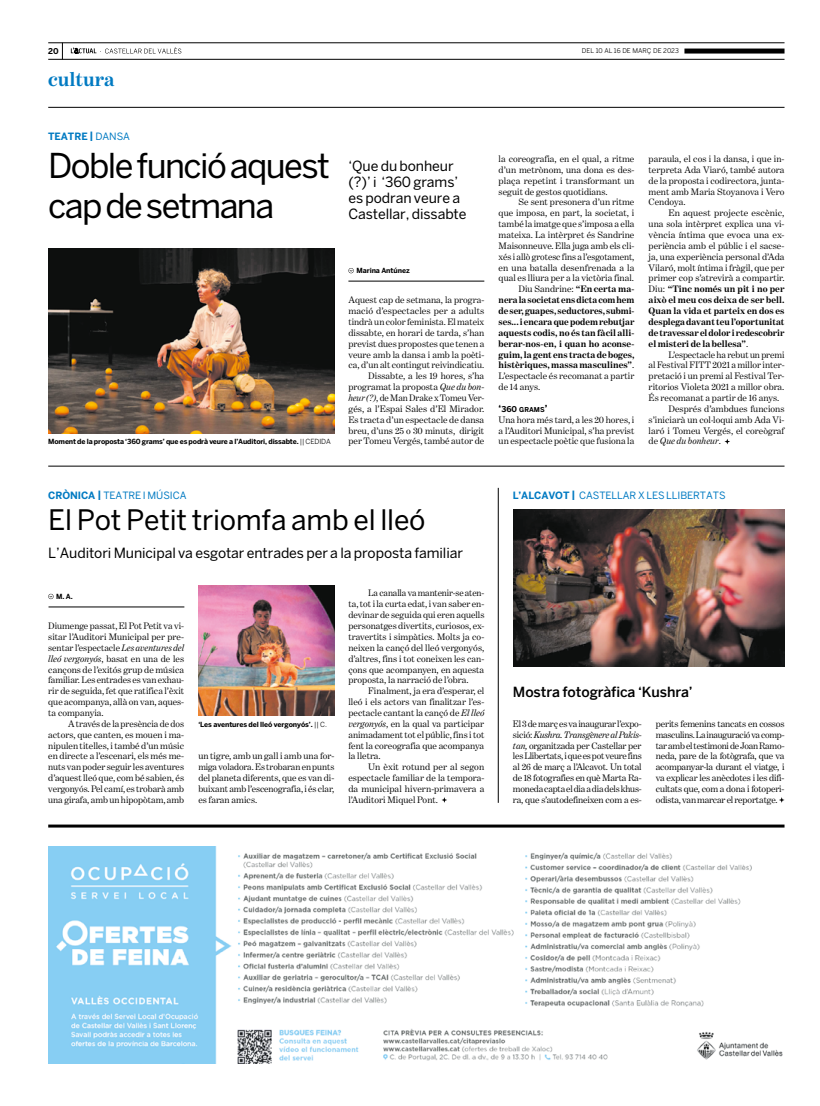
<style>
.page{position:relative;width:820px;height:1106px;background:#fff}
.page>*{position:absolute;margin:0;border:0;box-sizing:border-box;transform-origin:0 0}
.t1{font:34px/40px "Benton Sans";letter-spacing:-.045em;color:#000}
.t2{font:28px "Benton Sans";letter-spacing:-.005em;color:#000}
.t3{font:700 20px "Benton Modern One";letter-spacing:-.005em;color:#007ac2}
.t4{font:14px/16px "Benton Sans";letter-spacing:-.005em;color:#000}
.t5{font:500 14px "Benton Sans";letter-spacing:-.01em;color:#000}
.t6{font:10px "Benton Sans";letter-spacing:-.005em;color:#007ac2}
.t7{font:700 10px "Benton Sans";letter-spacing:-.01em;color:#007ac2}
.t8{font:9.5px/10.9px "Benton Modern One";letter-spacing:.005em;color:#000;text-align:justify}
.t9{font:700 9.5px "Benton Modern One";letter-spacing:.005em;color:#000}
.t10{font:italic 9.5px "Benton Modern One";letter-spacing:.005em;color:#000}
.t11{font:700 8px "Benton Sans";color:#000}
.t12{font:700 7px "Benton Sans";letter-spacing:-.02em;color:#000}
.t13{font:700 6.7px "Benton Sans";letter-spacing:.005em;color:#000}
.t14{font:6.5px "Benton Sans";letter-spacing:.005em;color:#000}
.s1{font-weight:400}
.s2{font-weight:700}
.s3{font-size:9.6px}
.s4{font-size:8px}
.s5{font-style:italic}
.s6{font-style:normal}
</style>
<div class="page">
<svg style="left:62px;top:44px;width:1px;height:15px"></svg>
<hr style="left:48px;top:107px;width:736px;height:1px;background:#000">
<hr style="left:48px;top:43px;width:736px;height:1px;background:#000">
<hr style="left:48px;top:59px;width:736px;height:1px;background:#000">
<div style="left:684px;top:49px;width:100px;height:5px;background:#000"></div>
<svg style="left:71px;top:47px;width:110px;height:7px"></svg>
<img style="left:48px;top:846px;width:735px;height:217px">
<hr style="left:48px;top:824px;width:736px;height:3px;background:#000">
<svg style="left:348px;top:268px;width:5px;height:5px"></svg>
<hr style="left:348px;top:281px;width:136px;height:1px;background:#000">
<img style="left:48px;top:249px;width:286px;height:184px">
<svg style="left:724px;top:439px;width:5px;height:5px"></svg>
<img style="left:198px;top:585px;width:136px;height:131px">
<svg style="left:442px;top:797px;width:5px;height:5px"></svg>
<svg style="left:48px;top:594px;width:6px;height:5px"></svg>
<hr style="left:48px;top:606px;width:136px;height:1px;background:#000">
<hr style="left:48px;top:466px;width:736px;height:1px;background:#000">
<hr style="left:498px;top:488px;width:1px;height:314px;background:#000">
<svg style="left:779px;top:797px;width:5px;height:5px"></svg>
<img style="left:513px;top:509px;width:271px;height:157px">
<p class="t11" style="left:48px;top:46px;width:12px">20</p>
<p class="t14" style="left:581px;top:47px;width:98px">DEL 10 AL 16 DE MARÇ DE 2023</p>
<h3 class="t3" style="left:48px;top:68px;width:68px">cultura</h3>
<p class="t7" style="left:48px;top:131px;width:83px">TEATRE | <span class="s1">DANSA</span></p>
<h1 class="t1" style="left:48px;top:145px;width:283px">Doble funció aquest cap de setmana</h1>
<h3 class="t4" style="left:348px;top:158px;width:120px">‘Que du bonheur (?)’ i ‘360 grams’ es podran veure a<br>Castellar, dissabte</h3>
<p class="t8" style="left:498px;top:153px;width:137px">la coreografia, en el qual, a ritme d’un metrònom, una dona es des&shy;plaça repetint i transformant un seguit de gestos quotidians.</p>
<p class="t8" style="left:518px;top:197px;width:117px">Se sent presonera d’un ritme</p>
<p class="t8" style="left:498px;top:208px;width:137px">que imposa, en part, la societat, i</p>
<p class="t8" style="left:498px;top:218px;width:137px">també la imatge que s’imposa a ella</p>
<p class="t8" style="left:498px;top:229px;width:137px">mateixa. La intèrpret és Sandrine</p>
<p class="t8" style="left:498px;top:240px;width:137px">Maisonneuve. Ella juga amb els cli-</p>
<p class="t8" style="left:498px;top:251px;width:137px">xés i allò grotesc fins a l’esgotament,</p>
<p class="t8" style="left:498px;top:262px;width:137px">en una batalla desenfrenada a la</p>
<p class="t8" style="left:498px;top:273px;width:137px">qual es lliura per a la victòria final.</p>
<p class="t8" style="left:518px;top:284px;width:117px">Diu Sandrine: <span class="s2">“En certa ma-</span></p>
<p class="t9" style="left:498px;top:294px;width:137px">nera la societat ens dicta com hem</p>
<p class="t9" style="left:498px;top:305px;width:137px">de ser, guapes, seductores, submi-</p>
<p class="t9" style="left:498px;top:316px;width:137px">ses... i encara que podem rebutjar</p>
<p class="t9" style="left:498px;top:327px;width:137px">aquests codis, no és tan fàcil alli-</p>
<p class="t9" style="left:498px;top:338px;width:137px">berar-nos-en, i quan ho aconse-</p>
<p class="t9" style="left:498px;top:349px;width:137px">guim, la gent ens tracta de boges,</p>
<p class="t9" style="left:498px;top:360px;width:137px">histèriques, massa masculines”<span class="s1">.</span></p>
<p class="t8" style="left:498px;top:370px;width:137px">L’espectacle és recomanat a partir</p>
<p class="t8" style="left:498px;top:381px;width:43px">de 14 anys.</p>
<p class="t13" style="left:498px;top:405px;width:50px"><span class="s3">‘</span><span class="s4">360</span> GRAMS<span class="s3">’</span></p>
<p class="t8" style="left:498px;top:414px;width:137px">Una hora més tard, a les 20 hores, i a l’Auditori Municipal, s’ha previst</p>
<p class="t12" style="left:356px;top:266px;width:55px">Marina Antúnez</p>
<p class="t8" style="left:348px;top:294px;width:137px;text-align:right">Aquest cap de setmana, la progra&shy;mació d’espectacles per a adults tindrà un color feminista. El mateix dissabte, en horari de tarda, s’han previst dues propostes que tenen a veure amb la dansa i amb la poèti&shy;ca, d’un alt contingut reivindicatiu.<br>Dissabte, a les 19 hores, s’ha programat la proposta <span class="s5">Que du bon&shy;heur (?)</span>, de Man Drake x Tomeu Ver&shy;gés, a l’Espai Sales d’El Mirador.<br>Es tracta d’un espectacle de dansa breu, d’uns 25 o 30 minuts, dirigit per Tomeu Vergés, també autor de</p>
<p class="t12" style="left:48px;top:437px;width:284px">Moment de la proposta ‘360 grams’ que es podrà veure a l’Auditori, dissabte. <span class="s1">|| CEDIDA</span></p>
<p class="t8" style="left:498px;top:436px;width:137px">un espectacle poètic que fusiona la</p>
<p class="t8" style="left:648px;top:153px;width:137px">paraula, el cos i la dansa, i que in&shy;terpreta Ada Viaró, també autora de la proposta i codirectora, junta&shy;ment amb Maria Stoyanova i Vero Cendoya.</p>
<p class="t8" style="left:648px;top:208px;width:137px;text-indent:20px">En aquest projecte escènic, una sola intèrpret explica una vi&shy;vència íntima que evoca una ex&shy;periència amb el públic i el sacse&shy;ja, una experiència personal d’Ada Vilaró, molt íntima i fràgil, que per primer cop s’atrevirà a compartir.<br>Diu: <span class="s2">“Tinc només un pit i no per això el meu cos deixa de ser bell.<br>Quan la vida et parteix en dos es desplega davant teu l’oportunitat de travessar el dolor i redescobrir el misteri de la bellesa”</span>.</p>
<p class="t8" style="left:668px;top:349px;width:117px">L’espectacle ha rebut un premi</p>
<p class="t8" style="left:648px;top:360px;width:137px">al Festival FITT 2021 a millor inter-</p>
<p class="t8" style="left:648px;top:370px;width:137px">pretació i un premi al Festival Ter-</p>
<p class="t8" style="left:648px;top:381px;width:137px">ritorios Violeta 2021 a millor obra.</p>
<p class="t8" style="left:648px;top:392px;width:132px">És recomanat a partir de 16 anys.</p>
<p class="t8" style="left:668px;top:403px;width:117px">Després d’ambdues funcions</p>
<p class="t8" style="left:648px;top:414px;width:137px">s’iniciarà un col·loqui amb Ada Vi-</p>
<p class="t8" style="left:648px;top:425px;width:137px">laró i Tomeu Vergés, el coreògraf</p>
<p class="t10" style="left:648px;top:436px;width:74px"><span class="s6">de</span> Que du bonheur<span class="s6">.</span></p>
<p class="t6" style="left:48px;top:489px;width:140px"><span class="s2">CRÒNICA |</span> TEATRE I MÚSICA</p>
<p class="t6" style="left:512px;top:489px;width:214px"><span class="s2">L’ALCAVOT |</span> CASTELLAR X LES LLIBERTATS</p>
<h2 class="t2" style="left:48px;top:503px;width:379px">El Pot Petit triomfa amb el lleó</h2>
<h3 class="t4" style="left:48px;top:545px;width:416px">L’Auditori Municipal va esgotar entrades per a la proposta familiar</h3>
<p class="t12" style="left:56px;top:592px;width:18px">M. A.</p>
<p class="t8" style="left:48px;top:620px;width:137px">Diumenge passat, El Pot Petit va vi&shy;sitar l’Auditori Municipal per pre&shy;sentar l’espectacle <span class="s5">Les aventures del lleó vergonyós</span>, basat en una de les cançons de l’exitós grup de música familiar. Les entrades es van exhau&shy;rir de seguida, fet que ratifica l’èxit que acompanya, allà on van, aques&shy;ta companyia.</p>
<p class="t8" style="left:48px;top:718px;width:137px;text-indent:20px">A través de la presència de dos actors, que canten, es mouen i ma&shy;nipulen titelles, i també d’un músic en directe a l’escenari, els més me&shy;nuts van poder seguir les aventures d’aquest lleó que, com bé sabien, és vergonyós. Pel camí, es trobarà amb una girafa, amb un hipopòtam, amb</p>
<p class="t12" style="left:198px;top:720px;width:130px">‘Les aventures del lleó vergonyós’. <span class="s1">|| C.</span></p>
<p class="t8" style="left:198px;top:750px;width:137px">un tigre, amb un gall i amb una for&shy;miga voladora. Es trobaran en punts del planeta diferents, que es van di&shy;buixant amb l’escenografia, i és clar, es faran amics.</p>
<p class="t8" style="left:348px;top:588px;width:137px;text-indent:20px">La canalla va mantenir-se aten&shy;ta, tot i la curta edat, i van saber en&shy;devinar de seguida qui eren aquells personatges divertits, curiosos, ex&shy;travertits i simpàtics. Molts ja co&shy;neixen la cançó del lleó vergonyós, d’altres, fins i tot coneixen les can&shy;çons que acompanyen, en aquesta proposta, la narració de l’obra.</p>
<p class="t8" style="left:348px;top:685px;width:137px;text-indent:20px">Finalment, ja era d’esperar, el lleó i els actors van finalitzar l’es&shy;pectacle cantant la cançó de <span class="s5">El lleó vergonyós</span>, en la qual va participar animadament tot el públic, fins i tot fent la coreografia que acompanya la lletra.</p>
<p class="t8" style="left:348px;top:761px;width:137px;text-indent:20px">Un èxit rotund per al segon espectacle familiar de la tempora&shy;da municipal hivern-primavera a l’Auditori Miquel Pont.</p>
<h3 class="t5" style="left:513px;top:683px;width:181px">Mostra fotogràfica ‘Kushra’</h3>
<p class="t8" style="left:513px;top:718px;width:130px">El 3 de març es va inaugurar l’expo&shy;sició: <span class="s5">Kushra. Transgènere al Pakis&shy;tan,</span> organitzada per Castellar per les Llibertats, i que es pot veure fins al 26 de març a l’Alcavot. Un total de 18 fotografies en què Marta Ra&shy;moneda capta el dia a dia dels khus&shy;ra, que s’autodefineixen com a es-</p>
<p class="t8" style="left:655px;top:718px;width:130px">perits femenins tancats en cossos masculins. La inauguració va comp&shy;tar amb el testimoni de Joan Ramo&shy;neda, pare de la fotògrafa, que va acompanyar-la durant el viatge, i va explicar les anècdotes i les difi&shy;cultats que, com a dona i fotoperi&shy;odista, van marcar el reportatge.</p>
</div>
